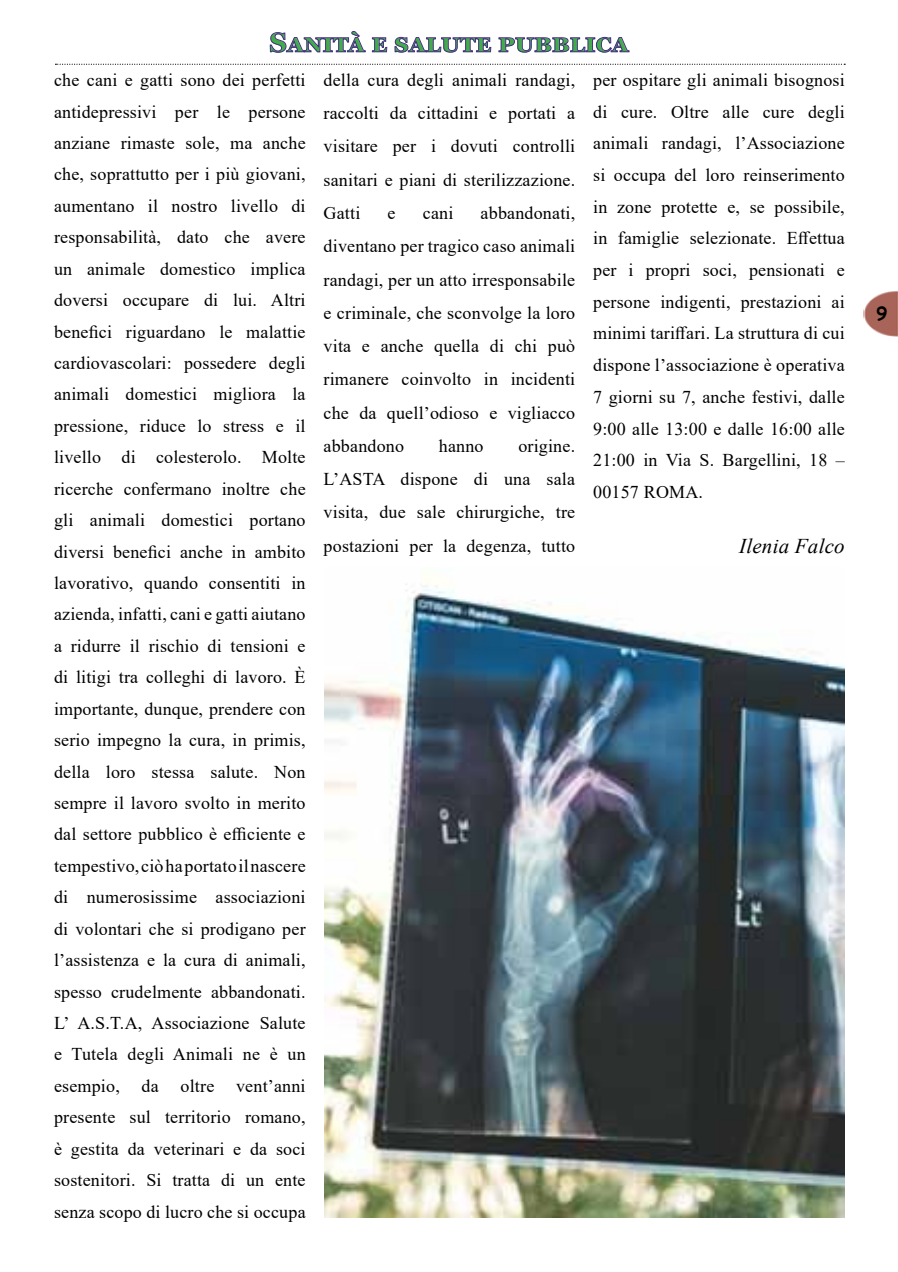
<style>
.page{position:relative;width:898px;height:1272px;background:#fff}
.page>*{position:absolute;margin:0;border:0;box-sizing:border-box;transform-origin:0 0}
.t1{font:700 27px "Georgia";letter-spacing:.035em;color:#41ad49}
.t2{font:italic 21px "Times New Roman";letter-spacing:.01em;color:#000}
.t3{font:18px/31.3px "Times New Roman";letter-spacing:.01em;color:#000;text-align:justify}
.t4{font:700 18px "Comic Sans MS";color:#000}
</style>
<div class="page">
<img style="left:863px;top:291px;width:34px;height:46px">
<svg style="left:55px;top:64px;width:789px;height:1px"></svg>
<svg style="left:269px;top:31px;width:118px;height:22px"></svg>
<svg style="left:394px;top:37px;width:97px;height:16px"></svg>
<svg style="left:498px;top:37px;width:131px;height:16px"></svg>
<img style="left:324px;top:584px;width:520px;height:633px">
<h1 class="t1" style="left:269px;top:25px;width:359px">Sanità e salute pubblica</h1>
<p class="t3" style="left:54px;top:64px;width:253px">che cani e gatti sono dei perfetti antidepressivi per le persone anziane rimaste sole, ma anche che, soprattutto per i più giovani, aumentano il nostro livello di responsabilità, dato che avere un animale domestico implica doversi occupare di lui. Altri benefici riguardano le malattie cardiovascolari: possedere degli animali domestici migliora la pressione, riduce lo stress e il livello di colesterolo. Molte ricerche confermano inoltre che gli animali domestici portano diversi benefici anche in ambito lavorativo, quando consentiti in azienda, infatti, cani e gatti aiutano a ridurre il rischio di tensioni e di litigi tra colleghi di lavoro. È importante, dunque, prendere con serio impegno la cura, in primis, della loro stessa salute. Non sempre il lavoro svolto in merito dal settore pubblico è efficiente e tempestivo, ciò ha portato il nascere di numerosissime associazioni di volontari che si prodigano per l’assistenza e la cura di animali, spesso crudelmente abbandonati.<br>L’ A.S.T.A, Associazione Salute e Tutela degli Animali ne è un esempio, da oltre vent’anni presente sul territorio romano, è gestita da veterinari e da soci sostenitori. Si tratta di un ente senza scopo di lucro che si occupa</p>
<p class="t3" style="left:323px;top:63px;width:253px;line-height:33.3px">della cura degli animali randagi, raccolti da cittadini e portati a visitare per i dovuti controlli sanitari e piani di sterilizzazione.<br>Gatti</p>
<p class="t3" style="left:323px;top:196px;width:253px;line-height:33.3px;text-indent:157px">abbandonati, diventano per tragico caso animali randagi, per un atto irresponsabile e criminale, che sconvolge la loro vita e anche quella di chi può rimanere coinvolto in incidenti che da quell’odioso e vigliacco abbandono</p>
<p class="t3" style="left:387px;top:197px;width:9px">e</p>
<p class="t3" style="left:422px;top:197px;width:32px">cani</p>
<p class="t3" style="left:323px;top:428px;width:253px;line-height:33.3px;text-indent:195px">origine.<br>L’ASTA dispone di una sala visita, due sale chirurgiche, tre postazioni per la degenza, tutto</p>
<p class="t3" style="left:438px;top:429px;width:46px">hanno</p>
<p class="t3" style="left:593px;top:63px;width:253px">per ospitare gli animali bisognosi di cure. Oltre alle cure degli animali randagi, l’Associazione si occupa del loro reinserimento in zone protette e, se possibile, in famiglie selezionate. Effettua per i propri soci, pensionati e persone indigenti, prestazioni ai minimi tariffari. La struttura di cui dispone l’associazione è operativa 7 giorni su 7, anche festivi, dalle 9:00 alle 13:00 e dalle 16:00 alle 21:00 in Via S. Bargellini, 18 – 00157 ROMA.</p>
<p class="t2" style="left:738px;top:531px;width:107px">Ilenia Falco</p>
<p class="t4" style="left:876px;top:300px;width:12px">9</p>
</div>
